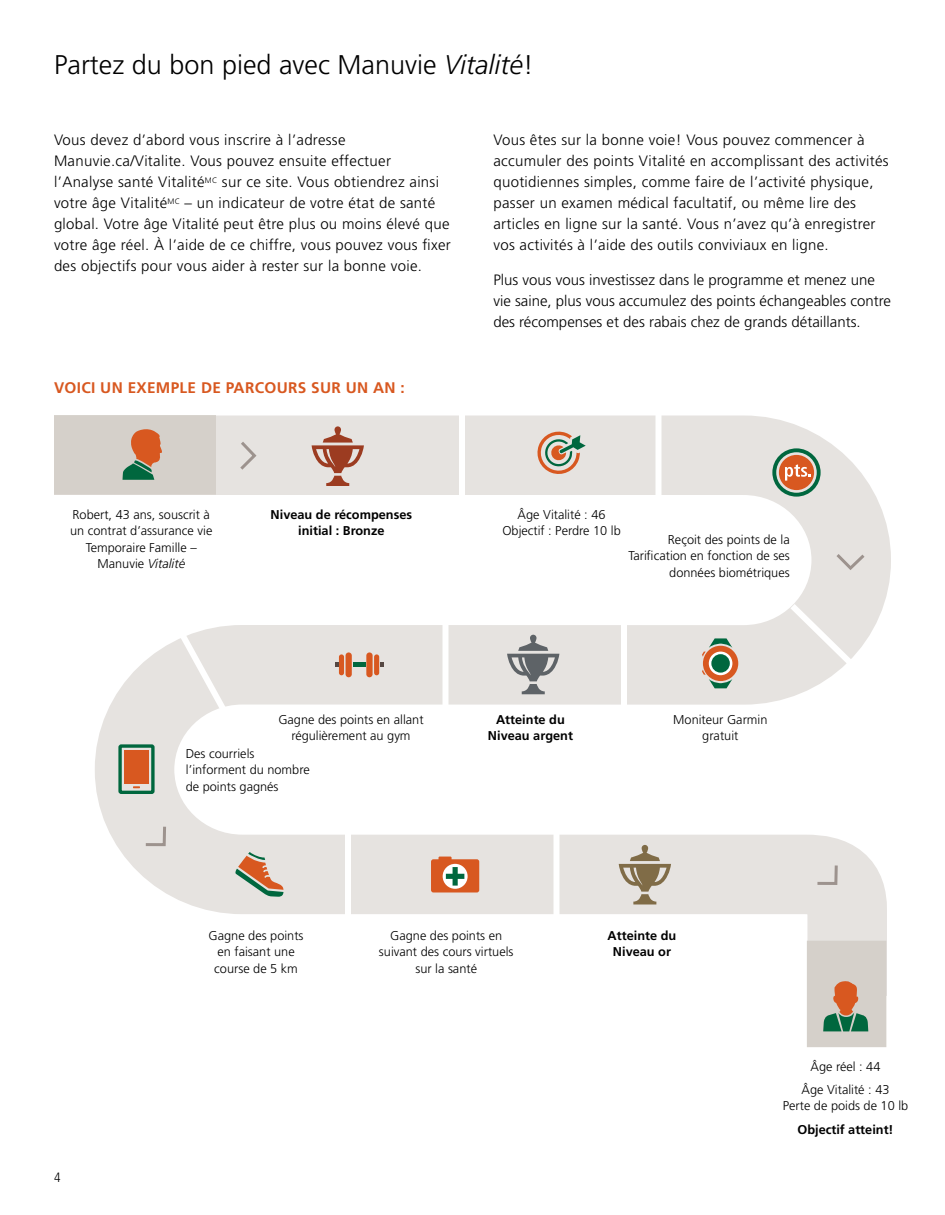
<style>
.page{position:relative;width:945px;height:1215px;background:#fff}
.page>*{position:absolute;margin:0;border:0;box-sizing:border-box;transform-origin:0 0}
.t1{font:300 27px "Frutiger LT Pro";color:#000}
.t2{font:700 15.3px "Frutiger LT Pro";letter-spacing:.02em;color:#d85820}
.t3{font:300 15px/21px "Frutiger LT Pro";letter-spacing:.02em;color:#000}
.t4{font:300 15px/21px "Frutiger LT Pro";color:#000}
.t5{font:300 condensed 13.5px "Frutiger LT Pro";color:#000}
.t6{font:300 12.75px/16.5px "Frutiger LT Pro";color:#000;text-align:center}
.t7{font:700 12.75px/16.5px "Frutiger LT Pro";color:#000;text-align:center}
.s1{font-style:italic}
</style>
<div class="page">
<svg style="left:95px;top:415px;width:796px;height:632px"></svg>
<svg style="left:814px;top:862px;width:25px;height:24px"></svg>
<div style="left:54px;top:415px;width:162px;height:80px;background:#d5d0ca"></div>
<div style="left:807px;top:941px;width:79px;height:106px;background:#d5d0ca"></div>
<svg style="left:833px;top:551px;width:35px;height:21px"></svg>
<svg style="left:237px;top:438px;width:22px;height:35px"></svg>
<svg style="left:143px;top:824px;width:25px;height:24px"></svg>
<svg style="left:535px;top:429px;width:51px;height:48px;background:#c5b7a5"></svg>
<svg style="left:823px;top:981px;width:45px;height:50px"></svg>
<svg style="left:772px;top:448px;width:49px;height:49px;background:#ae987b"></svg>
<div style="left:346px;top:652px;width:6px;height:25px;background:#d85820;border-radius:3px"></div>
<div style="left:339px;top:654px;width:5px;height:21px;background:#d85820;border-radius:3px"></div>
<div style="left:366px;top:652px;width:7px;height:25px;background:#d85820;border-radius:3px"></div>
<div style="left:374px;top:654px;width:5px;height:21px;background:#d85820;border-radius:3px"></div>
<hr style="left:353px;top:663px;width:13px;height:4px;background:#00673e">
<svg style="left:380px;top:663px;width:3px;height:4px"></svg>
<svg style="left:335px;top:663px;width:3px;height:4px"></svg>
<svg style="left:235px;top:852px;width:49px;height:45px;background:#c3ae98"></svg>
<svg style="left:431px;top:857px;width:48px;height:35px"></svg>
<svg style="left:123px;top:429px;width:39px;height:51px"></svg>
<div style="left:703px;top:646px;width:35px;height:35px;background:#d85820;border-radius:50%"></div>
<div style="left:709px;top:652px;width:23px;height:23px;background:#fff;border-radius:50%"></div>
<svg style="left:702px;top:638px;width:30px;height:19px"></svg>
<svg style="left:702px;top:670px;width:30px;height:18px"></svg>
<div style="left:711px;top:654px;width:19px;height:19px;background:#00673e;border-radius:50%"></div>
<div style="left:118px;top:744px;width:37px;height:50px;border:3px solid #00673e"></div>
<div style="left:124px;top:750px;width:25px;height:34px;background:#d85820"></div>
<svg style="left:133px;top:786px;width:7px;height:2px"></svg>
<div style="left:459px;top:414px;width:6px;height:82px;background:#fff"></div>
<div style="left:656px;top:414px;width:6px;height:82px;background:#fff"></div>
<div style="left:621px;top:622px;width:6px;height:84px;background:#fff"></div>
<div style="left:554px;top:833px;width:6px;height:82px;background:#fff"></div>
<div style="left:345px;top:833px;width:6px;height:82px;background:#fff"></div>
<div style="left:442px;top:622px;width:6px;height:84px;background:#fff"></div>
<svg style="left:784px;top:598px;width:74px;height:73px;background:#e9e6e4"></svg>
<svg style="left:174px;top:627px;width:61px;height:97px"></svg>
<svg style="left:507px;top:635px;width:52px;height:59px;background:#b1b1b0"></svg>
<svg style="left:619px;top:845px;width:52px;height:59px;background:#beb4a4"></svg>
<svg style="left:312px;top:426px;width:52px;height:60px;background:#c9a296"></svg>
<h1 class="t1" style="left:54px;top:49px;width:481px">Partez du bon pied avec Manuvie <span class="s1">Vitalité</span>!</h1>
<p class="t3" style="left:54px;top:130px;width:398px">Vous devez d’abord vous inscrire à l’adresse Manuvie.ca/Vitalite. Vous pouvez ensuite effectuer l’Analyse santé Vitalité<sup>MC</sup> sur ce site. Vous obtiendrez ainsi votre âge Vitalité<sup>MC</sup> – un indicateur de votre état de santé global. Votre âge Vitalité peut être plus ou moins élevé que votre âge réel. À l’aide de ce chiffre, vous pouvez vous fixer des objectifs pour vous aider à rester sur la bonne voie.</p>
<p class="t3" style="left:493px;top:130px;width:397px">Vous êtes sur la bonne voie! Vous pouvez commencer à accumuler des points Vitalité en accomplissant des activités quotidiennes simples, comme faire de l’activité physique, passer un examen médical facultatif, ou même lire des articles en ligne sur la santé. Vous n’avez qu’à enregistrer vos activités à l’aide des outils conviviaux en ligne.</p>
<p class="t4" style="left:493px;top:269px;width:399px">Plus vous vous investissez dans le programme et menez une vie saine, plus vous accumulez des points échangeables contre des récompenses et des rabais chez de grands détaillants.</p>
<p class="t2" style="left:54px;top:379px;width:352px">VOICI UN EXEMPLE DE PARCOURS SUR UN AN :</p>
<p class="t6" style="left:70px;top:506px;width:144px">Robert, 43 ans, souscrit à un contrat d’assurance vie<br>Temporaire Famille –<br>Manuvie <span class="s1">Vitalité</span></p>
<p class="t7" style="left:271px;top:506px;width:143px">Niveau de récompenses initial : Bronze</p>
<p class="t6" style="left:502px;top:506px;width:120px">Âge Vitalité : 46<br>Objectif : Perdre 10 lb</p>
<p class="t6" style="left:628px;top:531px;width:163px;text-align:right">Reçoit des points de la<br>Tarification en fonction de ses données biométriques</p>
<p class="t6" style="left:278px;top:711px;width:147px">Gagne des points en allant régulièrement au gym</p>
<p class="t6" style="left:186px;top:745px;width:125px;text-align:left">Des courriels l’informent du nombre de points gagnés</p>
<p class="t7" style="left:488px;top:711px;width:87px">Atteinte du<br>Niveau argent</p>
<p class="t6" style="left:673px;top:711px;width:96px">Moniteur Garmin gratuit</p>
<p class="t5" style="left:54px;top:1169px;width:8px">4</p>
<p class="t6" style="left:209px;top:927px;width:96px">Gagne des points en faisant une course de 5 km</p>
<p class="t6" style="left:379px;top:927px;width:136px">Gagne des points en suivant des cours virtuels sur la santé</p>
<p class="t7" style="left:608px;top:927px;width:70px">Atteinte du<br>Niveau or</p>
<p class="t6" style="left:802px;top:1055px;width:89px;line-height:23.2px">Âge réel : 44<br>Âge Vitalité : 43</p>
<p class="t6" style="left:783px;top:1098px;width:127px">Perte de poids de 10 lb</p>
<p class="t7" style="left:797px;top:1121px;width:98px">Objectif atteint!</p>
</div>
